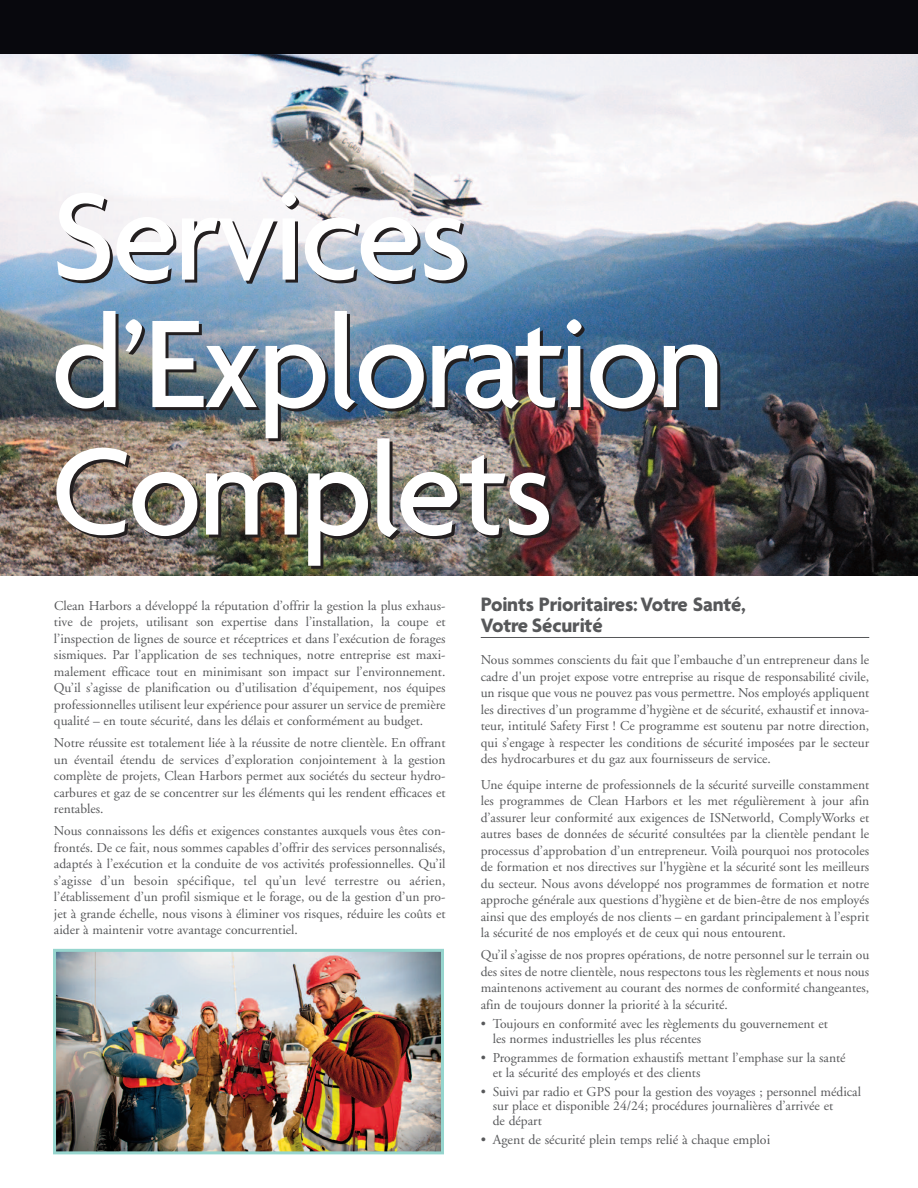
<style>
.page{position:relative;width:918px;height:1188px;background:#fff}
.page>*{position:absolute;margin:0;border:0;box-sizing:border-box;transform-origin:0 0}
.t1{font:500 135px/127.5px "Agenda";letter-spacing:-.025em;color:#fff}
.t2{font:700 21px/21px "Agenda";letter-spacing:-.01em;color:#57585a}
.t3{font:13.8px "Adobe Garamond";color:#57585a}
.t4{font:13.5px/16.5px "Adobe Garamond";color:#57585a;text-align:justify}
</style>
<div class="page">
<img style="left:0;top:54px;width:918px;height:521px">
<img style="left:57px;top:953px;width:383px;height:197px">
<div style="left:53px;top:949px;width:391px;height:205px;border:3px solid #96d5ce"></div>
<hr style="left:481px;top:637px;width:388px;height:1px;background:#57585a">
<div style="left:0;top:0;width:918px;height:54px;background:#08080d"></div>
<h1 class="t1" style="left:51px;top:169px;width:675px">Services d’Exploration<br>Complets</h1>
<h2 class="t2" style="left:481px;top:593px;width:267px">Points Prioritaires:Votre Santé,<br>Votre Sécurité</h2>
<p class="t4" style="left:481px;top:653px;width:390px">Nous sommes conscients du fait que l’embauche d’un entrepreneur dans le cadre d'un projet expose votre entreprise au risque de responsabilité civile, un risque que vous ne pouvez pas vous permettre. Nos employés appliquent les directives d’un programme d’hygiène et de sécurité, exhaustif et innova&shy;teur, intitulé Safety First ! Ce programme est soutenu par notre direction, qui s’engage à respecter les conditions de sécurité imposées par le secteur des hydrocarbures et du gaz aux fournisseurs de service.</p>
<p class="t4" style="left:481px;top:778px;width:390px">Une équipe interne de professionnels de la sécurité surveille constamment les programmes de Clean Harbors et les met régulièrement à jour afin d’assurer leur conformité aux exigences de ISNetworld, ComplyWorks et autres bases de données de sécurité consultées par la clientèle pendant le processus d’approbation d’un entrepreneur. Voilà pourquoi nos protocoles de formation et nos directives sur l'hygiène et la sécurité sont les meilleurs du secteur. Nous avons développé nos programmes de formation et notre approche générale aux questions d’hygiène et de bien-être de nos employés ainsi que des employés de nos clients – en gardant principalement à l’esprit la sécurité de nos employés et de ceux qui nous entourent.</p>
<p class="t4" style="left:481px;top:948px;width:390px">Qu’il s’agisse de nos propres opérations, de notre personnel sur le terrain ou des sites de notre clientèle, nous respectons tous les règlements et nous nous maintenons activement au courant des normes de conformité changeantes, afin de toujours donner la priorité à la sécurité.</p>
<p class="t4" style="left:493px;top:1018px;width:337px;line-height:14.2px;text-indent:-12px">• Toujours en conformité avec les règlements du gouvernement et les normes industrielles les plus récentes</p>
<p class="t4" style="left:493px;top:1052px;width:354px;line-height:14.2px;text-indent:-12px">• Programmes de formation exhaustifs mettant l’emphase sur la santé et la sécurité des employés et des clients</p>
<p class="t4" style="left:493px;top:1086px;width:370px;line-height:14.2px;text-align:left;text-indent:-12px">• Suivi par radio et GPS pour la gestion des voyages ; personnel médical sur place et disponible 24/24; procédures journalières d’arrivée et<br>de départ</p>
<p class="t3" style="left:481px;top:1135px;width:291px">• Agent de sécurité plein temps relié à chaque emploi</p>
<p class="t4" style="left:54px;top:598px;width:393px">Clean Harbors a développé la réputation d’offrir la gestion la plus exhaus&shy;tive de projets, utilisant son expertise dans l’installation, la coupe et l’inspection de lignes de source et réceptrices et dans l’exécution de forages sismiques. Par l’application de ses techniques, notre entreprise est maxi&shy;malement efficace tout en minimisant son impact sur l’environnement.<br>Qu’il s’agisse de planification ou d’utilisation d’équipement, nos équipes professionnelles utilisent leur expérience pour assurer un service de première qualité – en toute sécurité, dans les délais et conformément au budget.</p>
<p class="t4" style="left:54px;top:736px;width:393px">Notre réussite est totalement liée à la réussite de notre clientèle. En offrant un éventail étendu de services d’exploration conjointement à la gestion complète de projets, Clean Harbors permet aux sociétés du secteur hydro&shy;carbures et gaz de se concentrer sur les éléments qui les rendent efficaces et rentables.</p>
<p class="t4" style="left:54px;top:824px;width:393px">Nous connaissons les défis et exigences constantes auxquels vous êtes con&shy;frontés. De ce fait, nous sommes capables d’offrir des services personnalisés, adaptés à l’exécution et la conduite de vos activités professionnelles. Qu’il s’agisse d’un besoin spécifique, tel qu’un levé terrestre ou aérien, l’établissement d’un profil sismique et le forage, ou de la gestion d’un pro&shy;jet à grande échelle, nous visons à éliminer vos risques, réduire les coûts et aider à maintenir votre avantage concurrentiel.</p>
</div>
